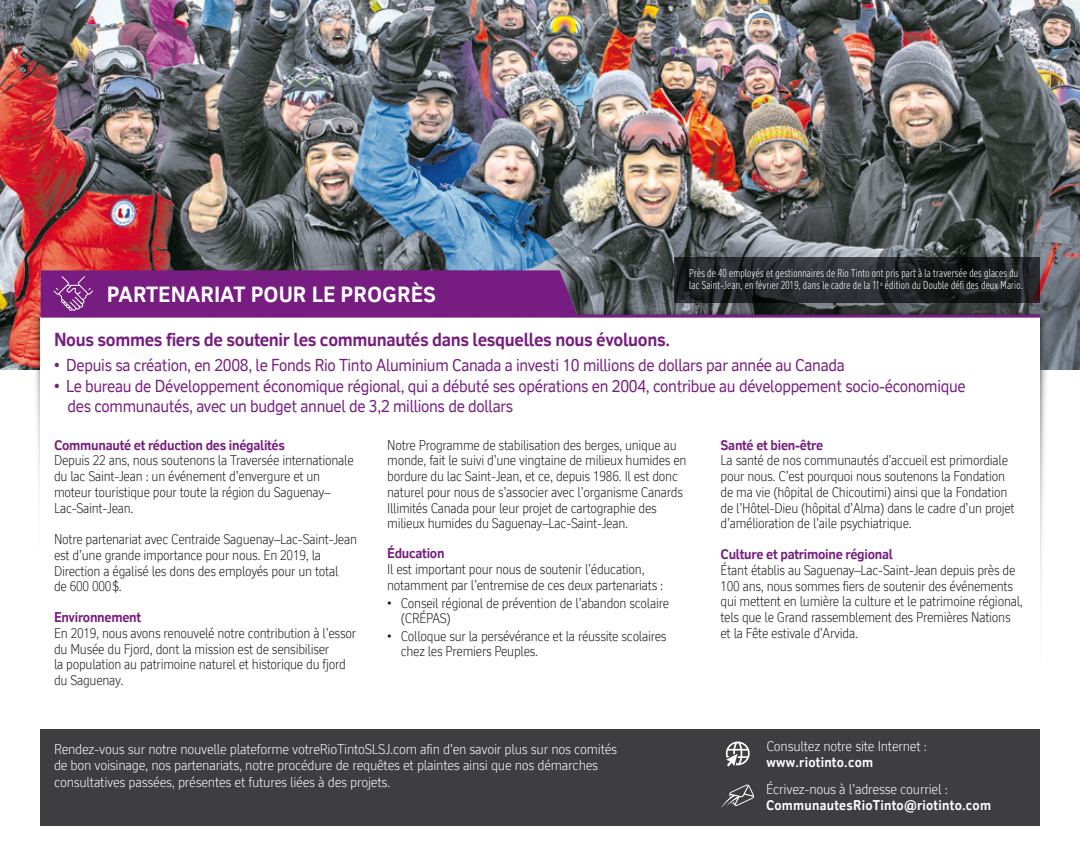
<style>
.page{position:relative;width:1080px;height:864px;background:#fff}
.page>*{position:absolute;margin:0;border:0;box-sizing:border-box;transform-origin:0 0}
.t1{font:700 21px "RT Vickerman";color:#fff}
.t2{font:700 18px "RT Vickerman";letter-spacing:-.02em;color:#771c80}
.t3{font:16.5px/19.5px "RT Vickerman";letter-spacing:-.02em;color:#771c80;scale:.95 1}
.t4{font:300 13.5px/15.8px "RT Vickerman";letter-spacing:-.02em;color:#1a171c;scale:.95 1}
.t5{font:300 13.5px/16.5px "RT Vickerman";letter-spacing:-.02em;color:#fff}
.t6{font:700 13.5px "RT Vickerman";letter-spacing:-.02em;color:#771c80}
.t7{font:700 13.5px "RT Vickerman";letter-spacing:.02em;color:#fff;scale:.95 1}
.t8{font:300 condensed 11.1px/12.8px "RT Vickerman";letter-spacing:.02em;color:#fff;scale:.95 1}
</style>
<div class="page">
<img style="left:0;top:0;width:1080px;height:369px">
<img style="left:29px;top:305px;width:1023px;height:431px">
<div style="left:41px;top:317px;width:999px;height:413px;background:#fff"></div>
<svg style="left:674px;top:257px;width:366px;height:45px;background:#252629"></svg>
<hr style="left:41px;top:315px;width:999px;height:3px;background:#771c80">
<div style="left:41px;top:729px;width:999px;height:96px;background:#3e3d40"></div>
<svg style="left:721px;top:784px;width:33px;height:23px"></svg>
<svg style="left:726px;top:742px;width:24px;height:25px"></svg>
<div style="left:41px;top:270px;width:536px;height:45px;background:#771c80"></div>
<h1 class="t1" style="left:107px;top:282px;width:331px">PARTENARIAT POUR LE PROGRÈS</h1>
<p class="t8" style="left:689px;top:266px;width:352px">Près de 40 employés et gestionnaires de Rio Tinto ont pris part à la traversée des glaces du lac Saint-Jean, en février 2019, dans le cadre de la 11<sup>e</sup> édition du Double défi des deux Mario.</p>
<h2 class="t2" style="left:54px;top:328px;width:618px">Nous sommes fiers de soutenir les communautés dans lesquelles nous évoluons.</h2>
<p class="t3" style="left:54px;top:356px;width:834px">• Depuis sa création, en 2008, le Fonds Rio Tinto Aluminium Canada a investi 10 millions de dollars par année au Canada</p>
<p class="t3" style="left:67px;top:377px;width:947px;text-indent:-13px">• Le bureau de Développement économique régional, qui a débuté ses opérations en 2004, contribue au développement socio-économique des communautés, avec un budget annuel de 3,2 millions de dollars</p>
<p class="t6" style="left:54px;top:436px;width:232px">Communauté et réduction des inégalités</p>
<p class="t4" style="left:54px;top:453px;width:317px">Depuis 22 ans, nous soutenons la Traversée internationale du lac Saint-Jean : un événement d’envergure et un moteur touristique pour toute la région du Saguenay– Lac-Saint-Jean.</p>
<p class="t4" style="left:54px;top:531px;width:321px">Notre partenariat avec Centraide Saguenay–Lac-Saint-Jean est d’une grande importance pour nous. En 2019, la Direction a égalisé les dons des employés pour un total<br>de 600 000$.</p>
<p class="t6" style="left:54px;top:609px;width:89px">Environnement</p>
<p class="t4" style="left:54px;top:625px;width:320px">En 2019, nous avons renouvelé notre contribution à l’essor du Musée du Fjord, dont la mission est de sensibiliser<br>la population au patrimoine naturel et historique du fjord du Saguenay.</p>
<p class="t4" style="left:387px;top:437px;width:317px">Notre Programme de stabilisation des berges, unique au monde, fait le suivi d’une vingtaine de milieux humides en bordure du lac Saint-Jean, et ce, depuis 1986. Il est donc naturel pour nous de s’associer avec l’organisme Canards Illimités Canada pour leur projet de cartographie des milieux humides du Saguenay–Lac-Saint-Jean.</p>
<p class="t6" style="left:387px;top:545px;width:59px">Éducation</p>
<p class="t4" style="left:387px;top:561px;width:292px">Il est important pour nous de soutenir l’éducation, notamment par l’entremise de ces deux partenariats :</p>
<p class="t4" style="left:401px;top:595px;width:284px;line-height:15px;text-indent:-14px">• Conseil régional de prévention de l’abandon scolaire (CRÉPAS)</p>
<p class="t4" style="left:401px;top:628px;width:281px;line-height:15px;text-indent:-14px">• Colloque sur la persévérance et la réussite scolaires chez les Premiers Peuples.</p>
<p class="t6" style="left:721px;top:436px;width:104px">Santé et bien-être</p>
<p class="t4" style="left:721px;top:453px;width:311px">La santé de nos communautés d’accueil est primordiale pour nous. C’est pourquoi nous soutenons la Fondation de ma vie (hôpital de Chicoutimi) ainsi que la Fondation de l’Hôtel-Dieu (hôpital d’Alma) dans le cadre d’un projet d’amélioration de l’aile psychiatrique.</p>
<p class="t6" style="left:721px;top:546px;width:174px">Culture et patrimoine régional</p>
<p class="t4" style="left:721px;top:562px;width:320px">Étant établis au Saguenay–Lac-Saint-Jean depuis près de 100 ans, nous sommes fiers de soutenir des événements qui mettent en lumière la culture et le patrimoine régional, tels que le Grand rassemblement des Premières Nations et la Fête estivale d’Arvida.</p>
<p class="t5" style="left:54px;top:741px;width:565px">Rendez-vous sur notre nouvelle plateforme votreRioTintoSLSJ.com afin d'en savoir plus sur nos comités de bon voisinage, nos partenariats, notre procédure de requêtes et plaintes ainsi que nos démarches consultatives passées, présentes et futures liées à des projets.</p>
<p class="t5" style="left:766px;top:738px;width:162px">Consultez notre site Internet :</p>
<p class="t7" style="left:766px;top:753px;width:114px">www.riotinto.com</p>
<p class="t5" style="left:766px;top:781px;width:183px">Écrivez-nous à l’adresse courriel :</p>
<p class="t7" style="left:766px;top:796px;width:238px">CommunautesRioTinto@riotinto.com</p>
</div>
